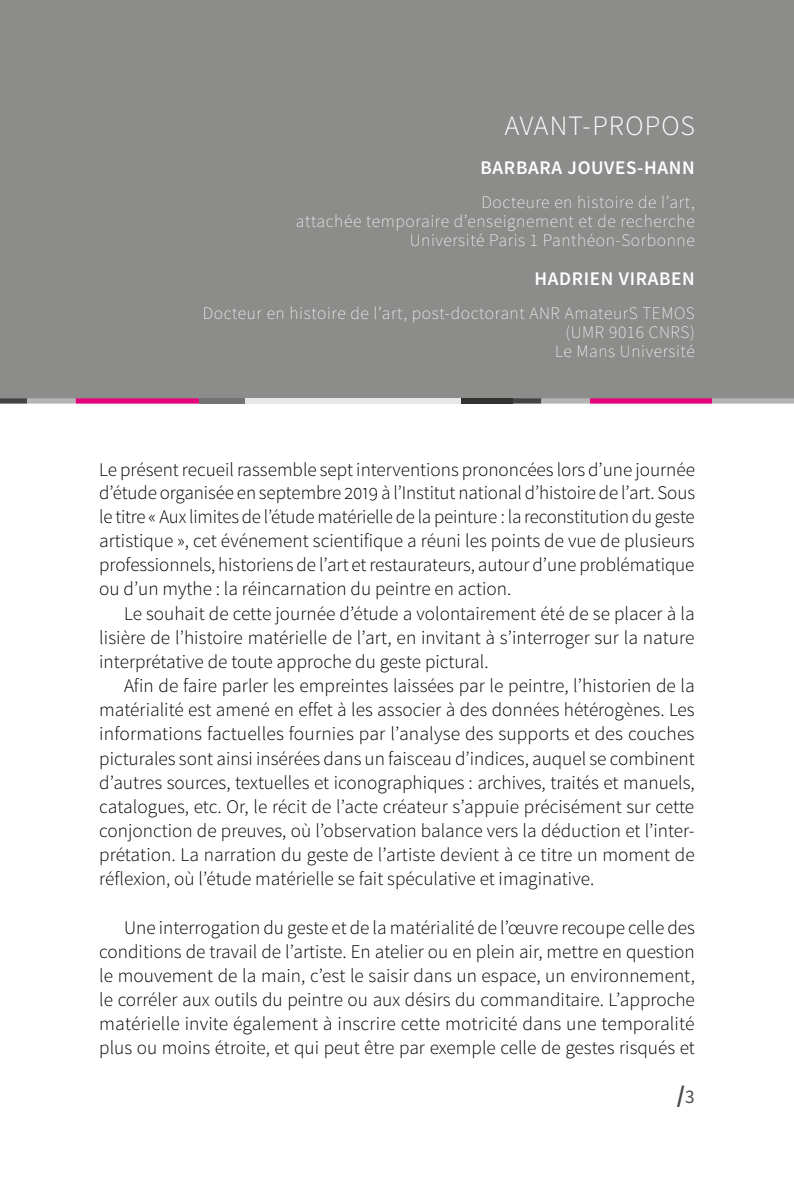
<style>
.page{position:relative;width:794px;height:1191px;background:#fff}
.page>*{position:absolute;margin:0;border:0;box-sizing:border-box;transform-origin:0 0}
.t1{font:300 28px "Source Sans Pro";letter-spacing:.04em;color:#fff}
.t2{font:700 24.5px "Source Sans Pro";color:#4a4a49}
.t3{font:300 19.25px/24.2px "Source Sans Pro";color:#000;text-align:justify}
.t4{font:600 19.25px "Source Sans Pro";letter-spacing:.035em;color:#fff}
.t5{font:200 17.5px/19.2px "Source Sans Pro";letter-spacing:.035em;color:#fff;text-align:right}
.s1{font-weight:400;font-size:19.25px}
</style>
<div class="page">
<div style="left:0;top:0;width:794px;height:398px;background:#8c8c8b"></div>
<svg style="left:0;top:398px;width:794px;height:5px;background:#bb5189"></svg>
<div style="left:199px;top:398px;width:46px;height:5px;background:#757474"></div>
<div style="left:245px;top:398px;width:216px;height:5px;background:#e8e7e7"></div>
<div style="left:461px;top:398px;width:52px;height:5px;background:#333332"></div>
<h1 class="t1" style="left:505px;top:109px;width:191px">AVANT-PROPOS</h1>
<p class="t4" style="left:480px;top:155px;width:216px">BARBARA JOUVES-HANN</p>
<p class="t5" style="left:296px;top:192px;width:400px">Docteure en histoire de l’art,<br>attachée temporaire d’enseignement et de recherche<br>Université Paris 1 Panthéon-Sorbonne</p>
<p class="t4" style="left:534px;top:266px;width:162px">HADRIEN VIRABEN</p>
<p class="t5" style="left:203px;top:303px;width:493px">Docteur en histoire de l’art, post-doctorant ANR AmateurS TEMOS (UMR 9016 CNRS)<br>Le Mans Université</p>
<p class="t3" style="left:99px;top:457px;width:597px">Le présent recueil rassemble sept interventions prononcées lors d’une journée d’étude organisée en septembre 2019 à l’Institut national d’histoire de l’art. Sous le titre « Aux limites de l’étude matérielle de la peinture : la reconstitution du geste artistique », cet événement scientifique a réuni les points de vue de plusieurs professionnels, historiens de l’art et restaurateurs, autour d’une problématique ou d’un mythe : la réincarnation du peintre en action.</p>
<p class="t3" style="left:99px;top:601px;width:597px;text-indent:25px">Le souhait de cette journée d’étude a volontairement été de se placer à la lisière de l’histoire matérielle de l’art, en invitant à s’interroger sur la nature interprétative de toute approche du geste pictural.</p>
<p class="t3" style="left:99px;top:673px;width:597px;text-indent:25px">Afin de faire parler les empreintes laissées par le peintre, l’historien de la matérialité est amené en effet à les associer à des données hétérogènes. Les informations factuelles fournies par l’analyse des supports et des couches picturales sont ainsi insérées dans un faisceau d’indices, auquel se combinent d’autres sources, textuelles et iconographiques : archives, traités et manuels, catalogues, etc. Or, le récit de l’acte créateur s’appuie précisément sur cette conjonction de preuves, où l’observation balance vers la déduction et l’inter&shy;prétation. La narration du geste de l’artiste devient à ce titre un moment de réflexion, où l’étude matérielle se fait spéculative et imaginative.</p>
<p class="t3" style="left:99px;top:915px;width:597px;text-indent:25px">Une interrogation du geste et de la matérialité de l’œuvre recoupe celle des conditions de travail de l’artiste. En atelier ou en plein air, mettre en question le mouvement de la main, c’est le saisir dans un espace, un environnement, le corréler aux outils du peintre ou aux désirs du commanditaire. L’approche matérielle invite également à inscrire cette motricité dans une temporalité plus ou moins étroite, et qui peut être par exemple celle de gestes risqués et</p>
<p class="t2" style="left:677px;top:1078px;width:19px">/<span class="s1">3</span></p>
</div>
